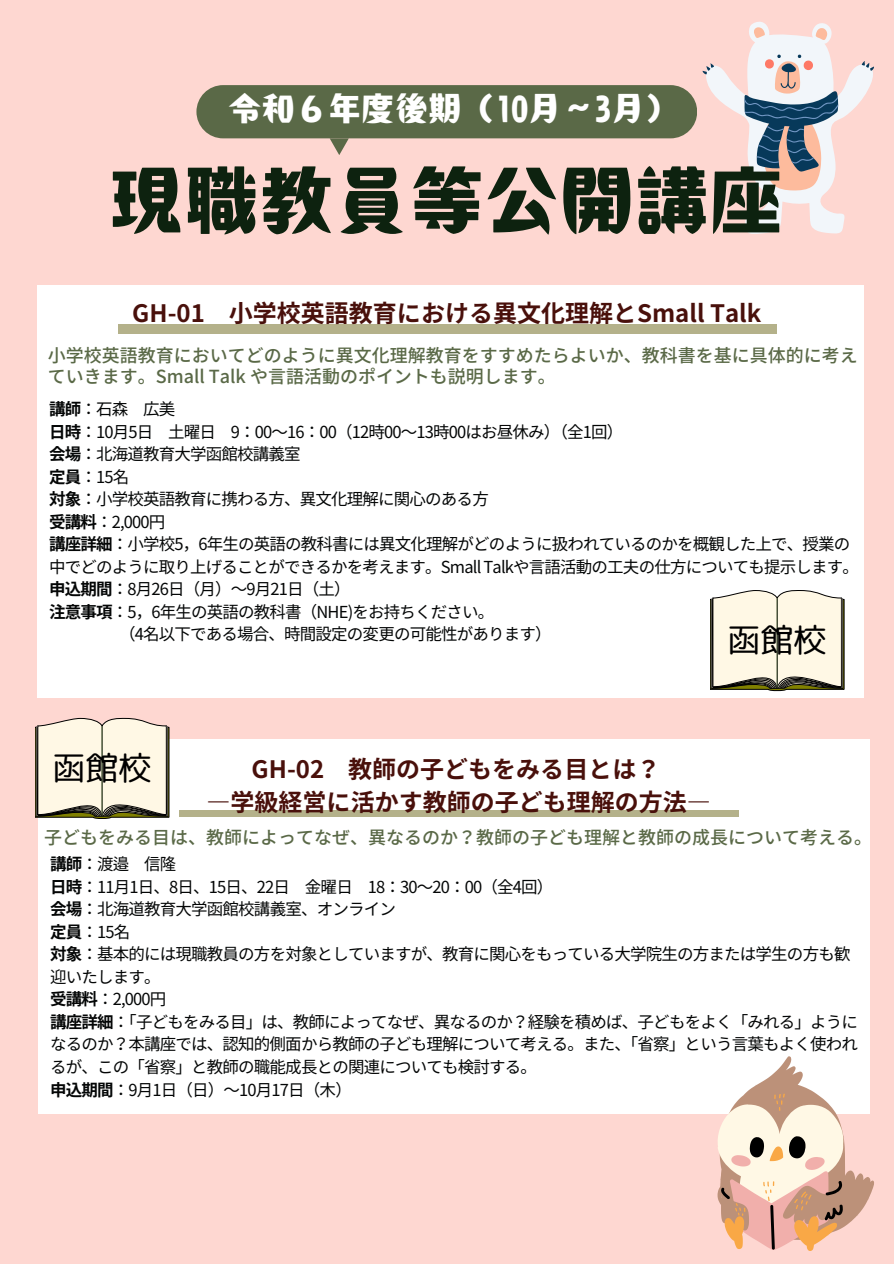
<style>
.page{position:relative;width:894px;height:1264px;background:#fff}
.page>*{position:absolute;margin:0;border:0;box-sizing:border-box;transform-origin:0 0}
.t1{font:75px "TT Akakane EB";color:#0d220f}
.t2{font:33.3px "TT Akakane EB";color:#fff}
.t3{font:33px "rounded mplus 1 p regular";color:#000}
.t4{font:700 24px/32.7px "Noto Sans JP";color:#49100b;text-align:center}
.t5{font:500 18px/21.3px "Noto Sans JP";color:#5a6947}
.t6{font:16.5px/22.5px "Noto Sans JP";letter-spacing:-.05em;color:#040606}
.s1{font-weight:700}
</style>
<div class="page">
<div style="left:0;top:1px;width:893px;height:1262px;background:#fed7d1"></div>
<div style="left:196px;top:85px;width:501px;height:53px;background:#5a6947;border-radius:27px"></div>
<svg style="left:329px;top:138px;width:20px;height:17px"></svg>
<svg style="left:702px;top:21px;width:172px;height:213px"></svg>
<div style="left:38px;top:738px;width:831px;height:375px;background:#fff"></div>
<svg style="left:717px;top:1056px;width:156px;height:194px"></svg>
<div style="left:38px;top:285px;width:824px;height:413px;background:#fff"></div>
<div style="left:118px;top:325px;width:658px;height:9px;background:#b4b18a"></div>
<div style="left:179px;top:810px;width:559px;height:7px;background:#b4b18a"></div>
<svg style="left:710px;top:590px;width:134px;height:101px;background:#e3deca"></svg>
<hr style="left:711px;top:599px;width:1px;height:89px;background:#000">
<hr style="left:712px;top:598px;width:1px;height:89px;background:#000">
<hr style="left:841px;top:599px;width:1px;height:89px;background:#000">
<hr style="left:841px;top:598px;width:1px;height:89px;background:#000">
<svg style="left:35px;top:717px;width:134px;height:102px;background:#e4ddca"></svg>
<hr style="left:36px;top:727px;width:1px;height:88px;background:#000">
<hr style="left:37px;top:726px;width:1px;height:89px;background:#000">
<hr style="left:167px;top:727px;width:1px;height:88px;background:#000">
<hr style="left:166px;top:727px;width:1px;height:88px;background:#000">
<hr style="left:166px;top:726px;width:1px;height:88px;background:#000">
<p class="t2" style="left:228px;top:92px;width:451px">令和６年度後期（10月～ 3月）</p>
<p class="t1" style="left:109px;top:163px;width:676px">現職教員等公開講座</p>
<p class="t4" style="left:132px;top:295px;width:630px">GH-01 小学校英語教育における異文化理解とSmall Talk</p>
<p class="t5" style="left:48px;top:343px;width:811px">小学校英語教育においてどのように異文化理解教育をすすめたらよいか、教科書を基に具体的に考えていきます。Small Talk や言語活動のポイントも説明します。</p>
<p class="t6" style="left:49px;top:397px;width:128px"><span class="s1">講師</span>：石森 広美</p>
<p class="t6" style="left:49px;top:419px;width:100px"><span class="s1">日時</span>：10月5日</p>
<p class="t6" style="left:168px;top:419px;width:44px">土曜日</p>
<p class="t6" style="left:231px;top:419px;width:394px">9：00～16：00（12時00～13時00はお昼休み）（全1回）</p>
<p class="t6" style="left:49px;top:442px;width:253px"><span class="s1">会場</span>：北海道教育大学函館校講義室</p>
<p class="t6" style="left:49px;top:464px;width:82px"><span class="s1">定員</span>：15名</p>
<p class="t6" style="left:49px;top:487px;width:439px"><span class="s1">対象</span>：小学校英語教育に携わる方、異文化理解に関心のある方</p>
<h3 class="t6" style="left:49px;top:509px;width:118px"><span class="s1">受講料</span>：2,000円</h3>
<p class="t6" style="left:49px;top:532px;width:811px"><span class="s1">講座詳細</span>：小学校5，6年生の英語の教科書には異文化理解がどのように扱われているのかを概観した上で、授業の中でどのように取り上げることができるかを考えます。Small Talkや言語活動の工夫の仕方についても提示します。</p>
<h3 class="t6" style="left:49px;top:577px;width:303px"><span class="s1">申込期間</span>：8月 26日（月）～9月 21日（土）</h3>
<h4 class="t6" style="left:49px;top:599px;width:446px"><span class="s1">注意事項</span>：5，6年生の英語の教科書（NHE)をお持ちください。</h4>
<p class="t6" style="left:119px;top:622px;width:434px">（4名以下である場合、時間設定の変更の可能性があります）</p>
<p class="t3" style="left:727px;top:617px;width:100px">函館校</p>
<p class="t3" style="left:52px;top:744px;width:100px">函館校</p>
<p class="t4" style="left:206px;top:751px;width:505px">GH-02 教師の子どもをみる目とは？<br>―学級経営に活かす教師の子ども理解の方法―</p>
<p class="t5" style="left:44px;top:825px;width:829px">子どもをみる目は、教師によってなぜ、異なるのか？教師の子ども理解と教師の成長について考える。</p>
<h2 class="t6" style="left:50px;top:852px;width:128px"><span class="s1">講師</span>：渡邉 信隆</h2>
<h1 class="t6" style="left:50px;top:874px;width:235px"><span class="s1">日時</span>：11月 1日、8日、15日、22日</h1>
<h1 class="t6" style="left:305px;top:874px;width:44px">金曜日</h1>
<h1 class="t6" style="left:367px;top:874px;width:187px">18：30～20：00（全4回）</h1>
<h5 class="t6" style="left:50px;top:897px;width:347px"><span class="s1">会場</span>：北海道教育大学函館校講義室、オンライン</h5>
<h6 class="t6" style="left:50px;top:919px;width:82px"><span class="s1">定員</span>：15名</h6>
<p class="t6" style="left:50px;top:942px;width:801px"><span class="s1">対象</span>：基本的には現職教員の方を対象としていますが、教育に関心をもっている大学院生の方または学生の方も歓迎いたします。</p>
<p class="t6" style="left:50px;top:987px;width:118px"><span class="s1">受講料</span>：2,000円</p>
<p class="t6" style="left:50px;top:1009px;width:809px;text-align:justify"><span class="s1">講座詳細</span>：「子どもをみる目」は、教師によってなぜ、異なるのか？経験を積めば、子どもをよく「みれる」ようになるのか？本講座では、認知的側面から教師の子ども理解について考える。また、「省察」という言葉もよく使われるが、この「省察」と教師の職能成長との関連についても検討する。</p>
<p class="t6" style="left:50px;top:1077px;width:303px"><span class="s1">申込期間</span>：9月 1日（日）～10月 17日（木）</p>
</div>
